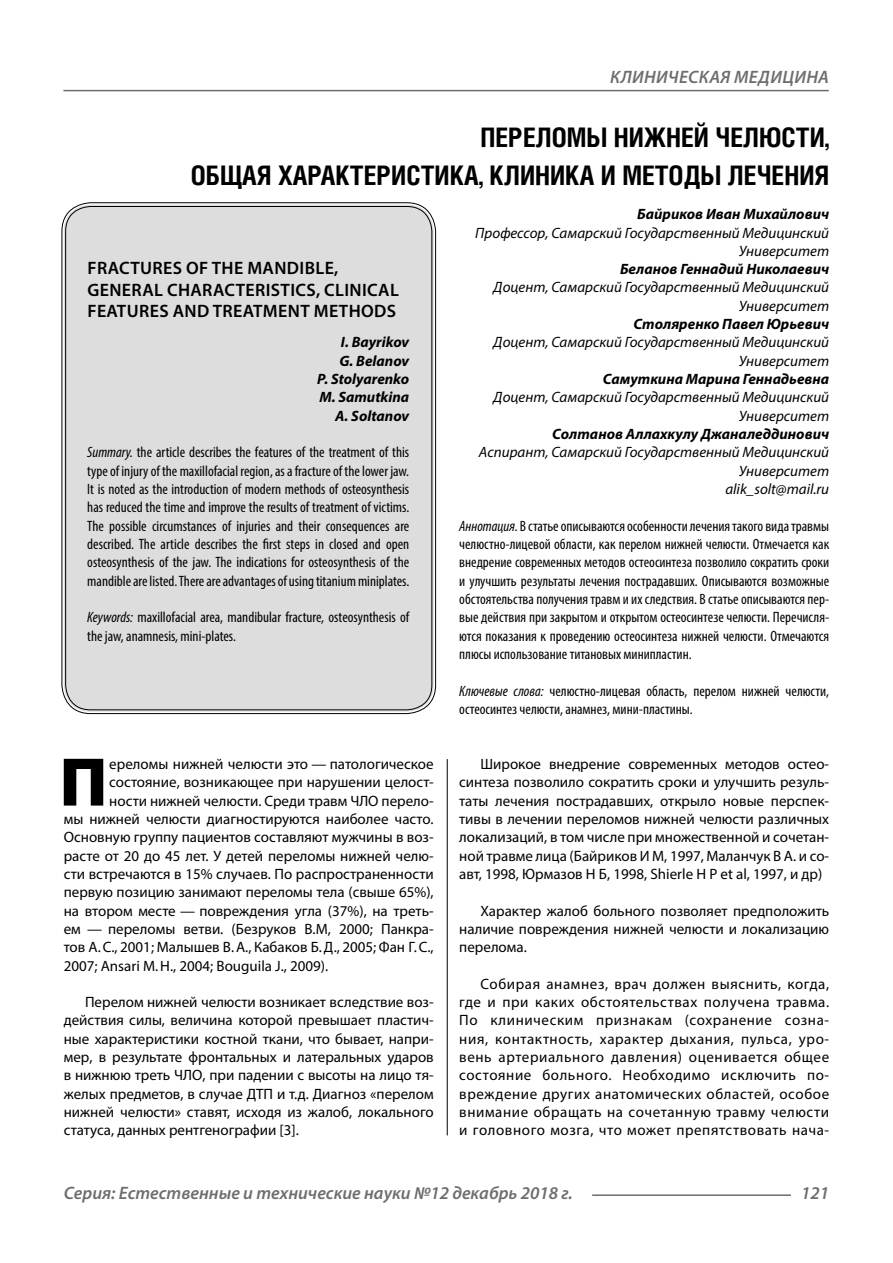
<style>
.page{position:relative;width:893px;height:1263px;background:#fff}
.page>*{position:absolute;margin:0;border:0;box-sizing:border-box;transform-origin:0 0}
.Bukvica{font:900 69.3px "Myriad Pro";color:#000}
.Header{font:700 27px/37.5px "Helios Cond";color:#000;text-align:right}
.Header-eng{font:600 18px/21.6px "Myriad Pro";letter-spacing:.02em;color:#000}
.t1{font:italic 600 18px "Myriad Pro";color:#6e6e6e}
.t2{font:italic 600 18px "Myriad Pro";letter-spacing:.02em;color:#6e6e6e}
.Normal{font:15px/18.3px "Myriad Pro";color:#000;text-align:justify}
.Annotation-rus{font:condensed 15px/18.3px "Myriad Pro";color:#000;text-align:justify}
.Annotation-eng{font:condensed 15px/18.3px "Myriad Pro";color:#000;text-align:justify}
.Bukvica-2{font:15px "Myriad Pro";color:#000}
.Author-doc{font:italic 15px/18.3px "Myriad Pro";color:#000;text-align:right}
.Author{font:italic 700 15px "Myriad Pro";color:#000}
.Author-eng{font:italic 700 15px "Myriad Pro";color:#000}
.Author-email{font:italic 15px "Myriad Pro";color:#000}
.s1{font-style:italic}
</style>
<div class="page">
<hr style="left:447px;top:759px;width:1px;height:376px;background:#000">
<hr style="left:63px;top:90px;width:766px;height:1px;background:#6e6e6e">
<div style="left:64px;top:205px;width:370px;height:507px;background:#ddd;border-radius:27px"></div>
<hr style="left:592px;top:1194px;width:199px;height:2px;background:#6e6e6e">
<p class="t2" style="left:610px;top:66px;width:220px">КЛИНИЧЕСКАЯ МЕДИЦИНА</p>
<p class="Header" style="left:191px;top:118px;width:640px">ПЕРЕЛОМЫ НИЖНЕЙ ЧЕЛЮСТИ,<br>ОБЩАЯ ХАРАКТЕРИСТИКА, КЛИНИКА И МЕТОДЫ ЛЕЧЕНИЯ</p>
<p class="Author" style="left:637px;top:204px;width:193px">Байриков Иван Михайлович</p>
<p class="Author-doc" style="left:475px;top:223px;width:355px">Профессор, Самарский Государственный Медицинский<br>Университет</p>
<p class="Author" style="left:620px;top:259px;width:211px">Беланов Геннадий Николаевич</p>
<p class="Author-doc" style="left:494px;top:278px;width:337px">Доцент, Самарский Государственный Медицинский<br>Университет</p>
<p class="Author" style="left:633px;top:314px;width:197px">Столяренко Павел Юрьевич</p>
<p class="Author-doc" style="left:494px;top:333px;width:337px">Доцент, Самарский Государственный Медицинский<br>Университет</p>
<p class="Author" style="left:603px;top:369px;width:228px">Самуткина Марина Геннадьевна</p>
<p class="Author-doc" style="left:494px;top:388px;width:337px">Доцент, Самарский Государственный Медицинский<br>Университет</p>
<p class="Author" style="left:552px;top:424px;width:278px">Солтанов Аллахкулу Джаналеддинович</p>
<p class="Author-doc" style="left:479px;top:443px;width:352px">Аспирант, Самарский Государственный Медицинский<br>Университет</p>
<p class="Author-email" style="left:725px;top:480px;width:105px">alik_solt@mail.ru</p>
<p class="Annotation-rus" style="left:459px;top:516px;width:371px"><span class="s1">Аннотация.</span> В статье описываются особенности лечения такого вида травмы челюстно-лицевой области, как перелом нижней челюсти. Отмечается как внедрение современных методов остеосинтеза позволило сократить сроки и улучшить результаты лечения пострадавших. Описываются возможные обстоятельства получения травм и их следствия. В статье описываются пер&shy;вые действия при закрытом и открытом остеосинтезе челюсти. Перечисля&shy;ются показания к проведению остеосинтеза нижней челюсти. Отмечаются плюсы использование титановых минипластин.</p>
<p class="Annotation-rus" style="left:459px;top:681px;width:371px"><span class="s1">Ключевые слова:</span> челюстно-лицевая область, перелом нижней челюсти, остеосинтез челюсти, анамнез, мини-пластины.</p>
<p class="Header-eng" style="left:87px;top:257px;width:313px">FRACTURES OF THE MANDIBLE,<br>GENERAL CHARACTERISTICS, CLINICAL<br>FEATURES AND TREATMENT METHODS</p>
<p class="Author-eng" style="left:341px;top:333px;width:70px">I. Bayrikov</p>
<p class="Author-eng" style="left:339px;top:351px;width:71px">G. Belanov</p>
<p class="Author-eng" style="left:317px;top:369px;width:94px">P. Stolyarenko</p>
<p class="Author-eng" style="left:319px;top:388px;width:91px">M. Samutkina</p>
<p class="Author-eng" style="left:335px;top:406px;width:75px">A. Soltanov</p>
<p class="Annotation-eng" style="left:87px;top:443px;width:324px"><span class="s1">Summary.</span> the article describes the features of the treatment of this type of injury of the maxillofacial region, as a fracture of the lower jaw.<br>It is noted as the introduction of modern methods of osteosynthesis has reduced the time and improve the results of treatment of victims.<br>The possible circumstances of injuries and their consequences are described. The article describes the first steps in closed and open osteosynthesis of the jaw. The indications for osteosynthesis of the mandible are listed. There are advantages of using titanium miniplates.</p>
<p class="Annotation-eng" style="left:87px;top:608px;width:323px"><span class="s1">Keywords:</span> maxillofacial area, mandibular fracture, osteosynthesis of the jaw, anamnesis, mini-plates.</p>
<p class="Bukvica" style="left:59px;top:736px;width:50px">П</p>
<p class="Bukvica-2" style="left:109px;top:755px;width:326px">ереломы нижней челюсти это — патологическое</p>
<p class="Bukvica-2" style="left:109px;top:773px;width:326px">состояние, возникающее при нарушении целост-</p>
<p class="Bukvica-2" style="left:109px;top:791px;width:326px">ности нижней челюсти. Среди травм ЧЛО перело-</p>
<p class="Bukvica-2" style="left:64px;top:810px;width:371px">мы нижней челюсти диагностируются наиболее часто.</p>
<p class="Bukvica-2" style="left:64px;top:828px;width:371px">Основную группу пациентов составляют мужчины в воз-</p>
<p class="Bukvica-2" style="left:64px;top:846px;width:371px">расте от 20 до 45 лет. У детей переломы нижней челю-</p>
<p class="Bukvica-2" style="left:64px;top:864px;width:371px">сти встречаются в 15% случаев. По распространенности</p>
<p class="Bukvica-2" style="left:64px;top:883px;width:371px">первую позицию занимают переломы тела (свыше 65%),</p>
<p class="Bukvica-2" style="left:64px;top:901px;width:371px">на втором месте — повреждения угла (37%), на треть-</p>
<p class="Bukvica-2" style="left:64px;top:919px;width:371px">ем — переломы ветви. (Безруков В.М, 2000; Панкра-</p>
<p class="Bukvica-2" style="left:64px;top:938px;width:371px">тов A.C., 2001; Малышев В.А., Кабаков Б.Д., 2005; Фан Г.С.,</p>
<p class="Bukvica-2" style="left:64px;top:956px;width:266px">2007; Ansari М.Н., 2004; Bouguila J., 2009).</p>
<p class="Normal" style="left:64px;top:993px;width:371px;text-indent:21px">Перелом нижней челюсти возникает вследствие воз&shy;действия силы, величина которой превышает пластич&shy;ные характеристики костной ткани, что бывает, напри&shy;мер, в результате фронтальных и латеральных ударов в нижнюю треть ЧЛО, при падении с высоты на лицо тя&shy;желых предметов, в случае ДТП и т.д. Диагноз «перелом нижней челюсти» ставят, исходя из жалоб, локального статуса, данных рентгенографии [3].</p>
<p class="Normal" style="left:459px;top:754px;width:371px;text-indent:21px">Широкое внедрение современных методов остео&shy;синтеза позволило сократить сроки и улучшить резуль&shy;таты лечения пострадавших, открыло новые перспек&shy;тивы в лечении переломов нижней челюсти различных локализаций, в том числе при множественной и сочетан&shy;ной травме лица (Байриков И M, 1997, Маланчук В А. и со&shy;авт, 1998, Юрмазов H Б, 1998, Shierle H Р et al, 1997, и др)</p>
<p class="Normal" style="left:459px;top:901px;width:371px;text-indent:21px">Характер жалоб больного позволяет предположить наличие повреждения нижней челюсти и локализацию перелома.</p>
<p class="Normal" style="left:459px;top:974px;width:371px;text-indent:21px">Собирая анамнез, врач должен выяснить, когда, где и при каких обстоятельствах получена травма.<br>По клиническим признакам (сохранение созна&shy;ния, контактность, характер дыхания, пульса, уро&shy;вень артериального давления) оценивается общее состояние больного. Необходимо исключить по&shy;вреждение других анатомических областей, особое внимание обращать на сочетанную травму челюсти и головного мозга, что может препятствовать нача-</p>
<p class="t1" style="left:64px;top:1182px;width:510px">Серия: Естественные и технические науки №12 декабрь 2018 г.</p>
<p class="t1" style="left:801px;top:1182px;width:30px">121</p>
</div>
